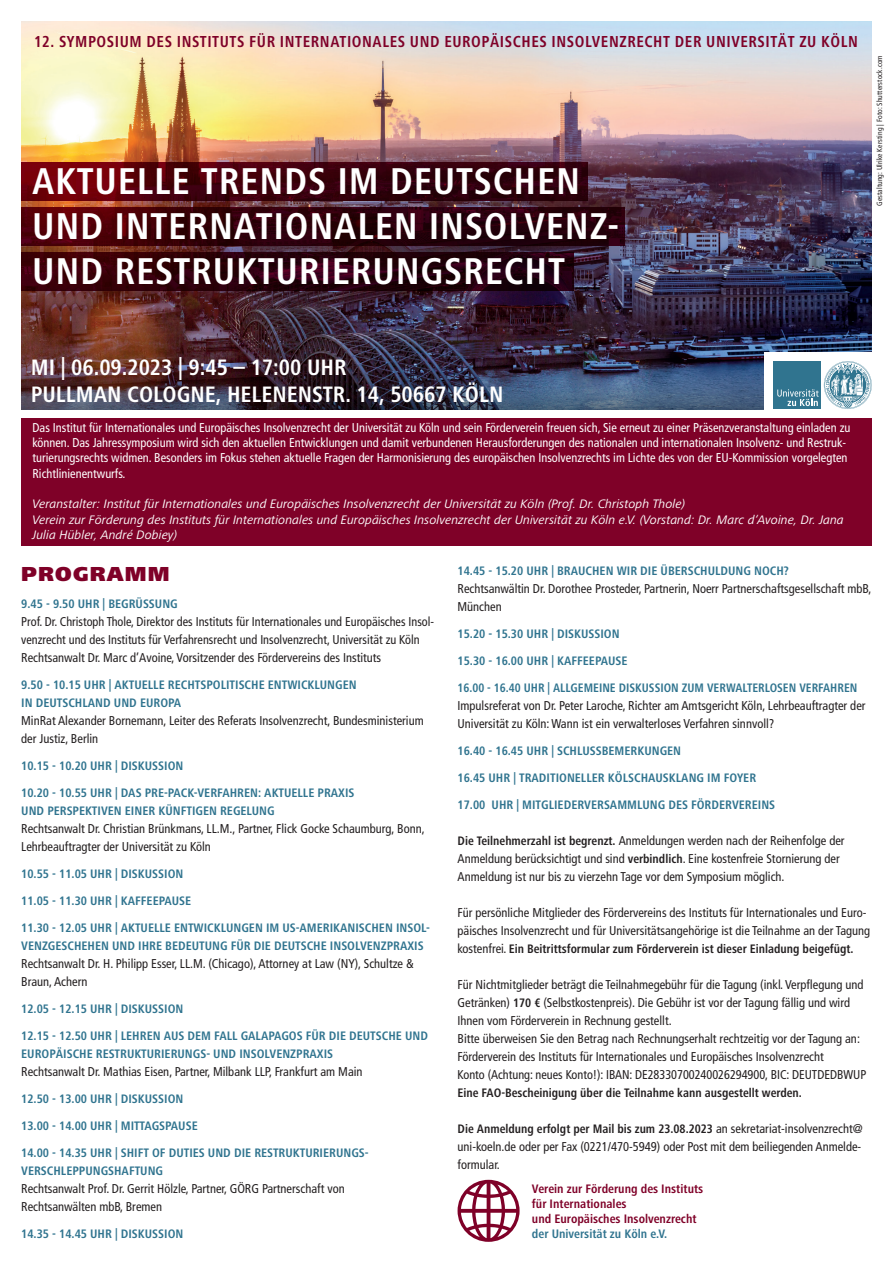
<style>
.page{position:relative;width:893px;height:1263px;background:#fff}
.page>*{position:absolute;margin:0;border:0;box-sizing:border-box;transform-origin:0 0}
.t1{font:700 condensed 38.7px/45.2px "Frutiger Next LTW1 G";letter-spacing:.02em;color:#fff}
.t2{font:700 condensed 23.1px/27px "Frutiger Next LTW1 G";color:#fff}
.t3{font:900 21px "Frutiger Next LTW1 G";letter-spacing:.055em;color:#7f0128}
.t4{font:700 condensed 16.5px "Frutiger Next LTW1 G";letter-spacing:.035em;color:#7f0128;scale:.96 1}
.t5{font:condensed 12.75px/18px "Frutiger LT Com";color:#231f20}
.t6{font:700 condensed 12.75px/27px "Frutiger Next LTW1 G";color:#30748f}
.t7{font:condensed 12.75px/15.3px "Frutiger LT Com";color:#fff}
.t8{font:italic 12.75px/15.3px "Frutiger Next LTW1 G";color:#fff}
.t9{font:condensed 12.75px/18px "Frutiger LT Com";color:#231f20;scale:.96 1}
.t10{font:700 condensed 12.75px "Frutiger Next LTW1 G";color:#231f20}
.t11{font:700 condensed 12.75px/15px "Frutiger Next LTW1 G";color:#7f0128}
.t12{font:condensed 7.5px "Frutiger LT Com";letter-spacing:.015em;color:#231f20}
.s1{font-family:"Frutiger Next LTW1 G";font-weight:700}
.s2{font-family:"Frutiger LT Com";font-weight:400}
</style>
<div class="page">
<img style="left:21px;top:21px;width:851px;height:345px">
<img style="left:21px;top:366px;width:743px;height:43px">
<div style="left:21px;top:418px;width:851px;height:128px;background:#7f0128"></div>
<div style="left:764px;top:352px;width:115px;height:66px;background:#fff"></div>
<div style="left:773px;top:361px;width:48px;height:48px;background:#30748f"></div>
<svg style="left:777px;top:361px;width:95px;height:48px"></svg>
<svg style="left:21px;top:162px;width:566px;height:39px;background:#44000b"></svg>
<svg style="left:21px;top:207px;width:604px;height:39px;background:#330009"></svg>
<svg style="left:21px;top:252px;width:552px;height:39px;background:#2b000a"></svg>
<svg style="left:458px;top:1180px;width:62px;height:62px"></svg>
<p class="t4" style="left:34px;top:32px;width:860px">12. SYMPOSIUM DES INSTITUTS FÜR INTERNATIONALES UND EUROPÄISCHES INSOLVENZRECHT DER UNIVERSITÄT ZU KÖLN</p>
<h1 class="t1" style="left:32px;top:158px;width:589px">AKTUELLE TRENDS IM DEUTSCHEN<br>UND INTERNATIONALEN INSOLVENZ-<br>UND RESTRUKTURIERUNGSRECHT</h1>
<p class="t12" style="left:875px;top:206px;width:152px;rotate:-90deg">Gestaltung: Ulrike Kersting | Foto: Shutterstock.com</p>
<h2 class="t2" style="left:31px;top:354px;width:474px">MI | 06.09.2023 | 9:45 – 17:00 UHR<br>PULLMAN COLOGNE, HELENENSTR. 14, 50667 KÖLN</h2>
<p class="t7" style="left:33px;top:420px;width:819px">Das Institut für Internationales und Europäisches Insolvenzrecht der Universität zu Köln und sein Förderverein freuen sich, Sie erneut zu einer Präsenzveranstaltung einladen zu können. Das Jahressymposium wird sich den aktuellen Entwicklungen und damit verbundenen Herausforderungen des nationalen und internationalen Insolvenz- und Restruk&shy;turierungsrechts widmen. Besonders im Fokus stehen aktuelle Fragen der Harmonisierung des europäischen Insolvenzrechts im Lichte des von der EU-Kommission vorgelegten Richtlinienentwurfs.</p>
<p class="t8" style="left:33px;top:497px;width:813px">Veranstalter: Institut für Internationales und Europäisches Insolvenzrecht der Universität zu Köln (Prof. Dr. Christoph Thole)<br>Verein zur Förderung des Instituts für Internationales und Europäisches Insolvenzrecht der Universität zu Köln e.V. (Vorstand: Dr. Marc d‘Avoine, Dr. Jana<br>Julia Hübler, André Dobiey)</p>
<h3 class="t3" style="left:21px;top:562px;width:150px">PROGRAMM</h3>
<p class="t6" style="left:21px;top:590px;width:158px">9.45 - 9.50 UHR | BEGRÜSSUNG</p>
<p class="t9" style="left:21px;top:613px;width:432px">Prof. Dr. Christoph Thole, Direktor des Instituts für Internationales und Europäisches Insol&shy;venzrecht und des Instituts für Verfahrensrecht und Insolvenzrecht, Universität zu Köln<br>Rechtsanwalt Dr. Marc d’Avoine, Vorsitzender des Fördervereins des Instituts</p>
<p class="t6" style="left:21px;top:676px;width:337px;line-height:18px">9.50 - 10.15 UHR | AKTUELLE RECHTSPOLITISCHE ENTWICKLUNGEN<br>IN DEUTSCHLAND UND EUROPA</p>
<p class="t5" style="left:21px;top:712px;width:404px">MinRat Alexander Bornemann, Leiter des Referats Insolvenzrecht, Bundesministerium der Justiz, Berlin</p>
<p class="t6" style="left:21px;top:752px;width:335px">10.15 - 10.20 UHR | DISKUSSION<br>10.20 - 10.55 UHR | DAS PRE-PACK-VERFAHREN: AKTUELLE PRAXIS</p>
<p class="t6" style="left:21px;top:797px;width:255px">UND PERSPEKTIVEN EINER KÜNFTIGEN REGELUNG</p>
<p class="t5" style="left:21px;top:820px;width:405px">Rechtsanwalt Dr. Christian Brünkmans, LL.M., Partner, Flick Gocke Schaumburg, Bonn,<br>Lehrbeauftragter der Universität zu Köln</p>
<p class="t6" style="left:21px;top:860px;width:410px">10.55 - 11.05 UHR | DISKUSSION<br>11.05 - 11.30 UHR | KAFFEEPAUSE<br>11.30 - 12.05 UHR | AKTUELLE ENTWICKLUNGEN IM US-AMERIKANISCHEN INSOL-</p>
<p class="t6" style="left:21px;top:932px;width:404px">VENZGESCHEHEN UND IHRE BEDEUTUNG FÜR DIE DEUTSCHE INSOLVENZPRAXIS</p>
<p class="t5" style="left:21px;top:955px;width:394px">Rechtsanwalt Dr. H. Philipp Esser, LL.M. (Chicago), Attorney at Law (NY), Schultze &amp;<br>Braun, Achern</p>
<p class="t6" style="left:21px;top:995px;width:408px">12.05 - 12.15 UHR | DISKUSSION<br>12.15 - 12.50 UHR | LEHREN AUS DEM FALL GALAPAGOS FÜR DIE DEUTSCHE UND</p>
<p class="t6" style="left:21px;top:1040px;width:313px">EUROPÄISCHE RESTRUKTURIERUNGS- UND INSOLVENZPRAXIS</p>
<p class="t5" style="left:21px;top:1063px;width:343px">Rechtsanwalt Dr. Mathias Eisen, Partner, Milbank LLP, Frankfurt am Main</p>
<p class="t6" style="left:21px;top:1085px;width:349px">12.50 - 13.00 UHR | DISKUSSION<br>13.00 - 14.00 UHR | MITTAGSPAUSE<br>14.00 - 14.35 UHR | SHIFT OF DUTIES UND DIE RESTRUKTURIERUNGS-</p>
<p class="t6" style="left:21px;top:1157px;width:143px">VERSCHLEPPUNGSHAFTUNG</p>
<p class="t5" style="left:21px;top:1180px;width:325px">Rechtsanwalt Prof. Dr. Gerrit Hölzle, Partner, GÖRG Partnerschaft von<br>Rechtsanwälten mbB, Bremen</p>
<p class="t6" style="left:21px;top:1220px;width:164px">14.35 - 14.45 UHR | DISKUSSION</p>
<p class="t6" style="left:458px;top:557px;width:333px">14.45 - 15.20 UHR | BRAUCHEN WIR DIE ÜBERSCHULDUNG NOCH?</p>
<p class="t5" style="left:458px;top:580px;width:415px">Rechtsanwältin Dr. Dorothee Prosteder, Partnerin, Noerr Partnerschaftsgesellschaft mbB,<br>München</p>
<p class="t6" style="left:458px;top:620px;width:401px">15.20 - 15.30 UHR | DISKUSSION<br>15.30 - 16.00 UHR | KAFFEEPAUSE<br>16.00 - 16.40 UHR | ALLGEMEINE DISKUSSION ZUM VERWALTERLOSEN VERFAHREN</p>
<p class="t5" style="left:458px;top:697px;width:409px">Impulsreferat von Dr. Peter Laroche, Richter am Amtsgericht Köln, Lehrbeauftragter der<br>Universität zu Köln: Wann ist ein verwalterloses Verfahren sinnvoll?</p>
<p class="t6" style="left:458px;top:737px;width:319px">16.40 - 16.45 UHR | SCHLUSSBEMERKUNGEN<br>16.45 UHR | TRADITIONELLER KÖLSCHAUSKLANG IM FOYER<br>17.00 UHR | MITGLIEDERVERSAMMLUNG DES FÖRDERVEREINS</p>
<p class="t5" style="left:458px;top:832px;width:389px"><span class="s1">Die Teilnehmerzahl ist begrenzt.</span> Anmeldungen werden nach der Reihenfolge der<br>Anmeldung berücksichtigt und sind <span class="s1">verbindlich</span>. Eine kostenfreie Stornierung der<br>Anmeldung ist nur bis zu vierzehn Tage vor dem Symposium möglich.</p>
<p class="t5" style="left:458px;top:904px;width:414px">Für persönliche Mitglieder des Fördervereins des Instituts für Internationales und Euro&shy;päisches Insolvenzrecht und für Universitätsangehörige ist die Teilnahme an der Tagung</p>
<p class="t10" style="left:458px;top:942px;width:398px"><span class="s2">kostenfrei.</span> Ein Beitrittsformular zum Förderverein ist dieser Einladung beigefügt.</p>
<p class="t5" style="left:458px;top:976px;width:410px">Für Nichtmitglieder beträgt die Teilnahmegebühr für die Tagung (inkl. Verpflegung und Getränken) <span class="s1">170 €</span> (Selbstkostenpreis). Die Gebühr ist vor der Tagung fällig und wird Ihnen vom Förderverein in Rechnung gestellt.<br>Bitte überweisen Sie den Betrag nach Rechnungserhalt rechtzeitig vor der Tagung an:<br>Förderverein des Instituts für Internationales und Europäisches Insolvenzrecht<br>Konto (Achtung: neues Konto!): IBAN: DE28330700240026294900, BIC: DEUTDEDBWUP</p>
<p class="t10" style="left:458px;top:1086px;width:346px">Eine FAO-Bescheinigung über die Teilnahme kann ausgestellt werden.</p>
<p class="t10" style="left:458px;top:1122px;width:407px">Die Anmeldung erfolgt per Mail bis zum 23.08.2023 <span class="s2">an sekretariat-insolvenzrecht@</span></p>
<p class="t5" style="left:458px;top:1138px;width:405px">uni-koeln.de oder per Fax (0221/470-5949) oder Post mit dem beiliegenden Anmelde&shy;formular.</p>
<p class="t11" style="left:532px;top:1181px;width:173px">Verein zur Förderung des Instituts für Internationales<br>und Europäisches Insolvenzrecht</p>
<p class="t6" style="left:532px;top:1220px;width:137px">der Universität zu Köln e.V.</p>
</div>
